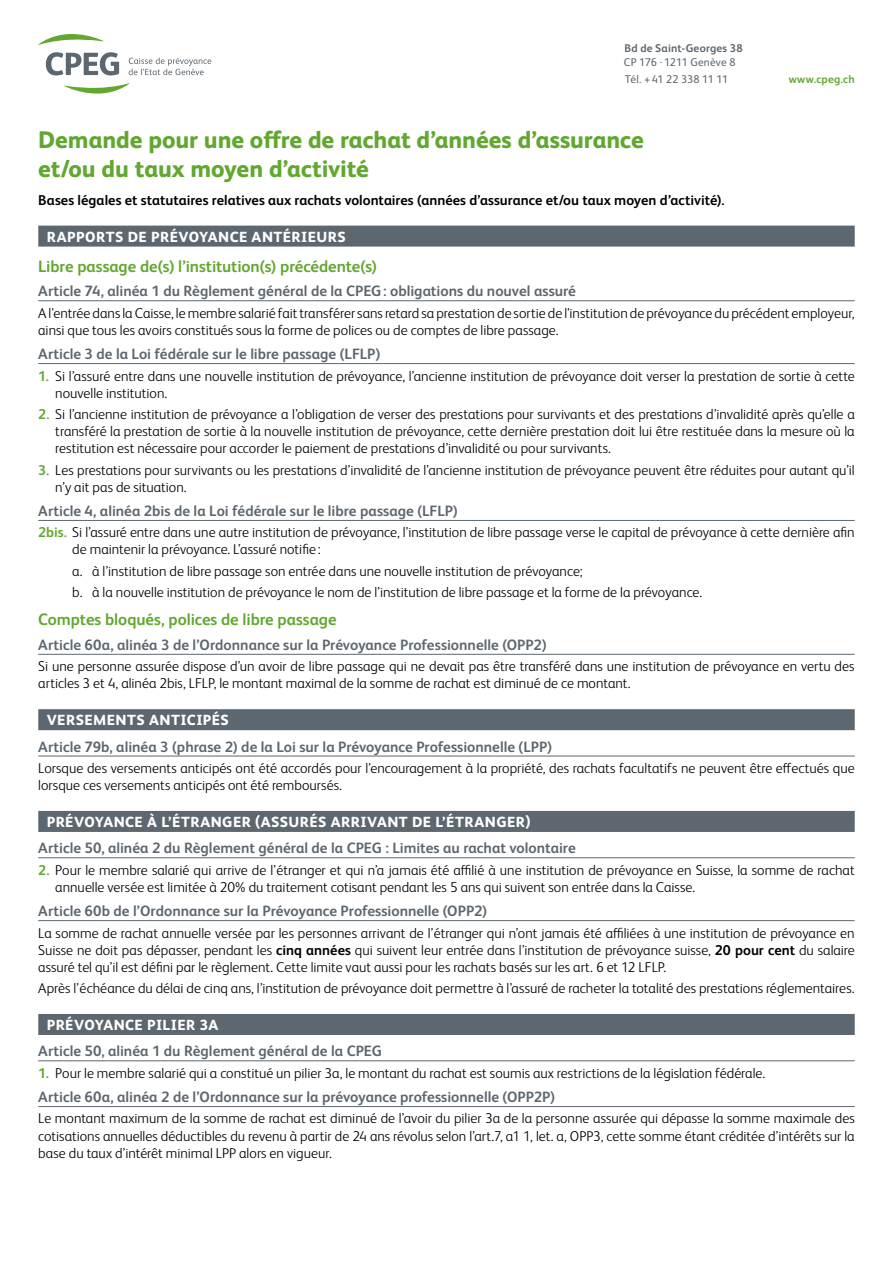
<style>
.page{position:relative;width:893px;height:1263px;background:#fff}
.page>*{position:absolute;margin:0;border:0;box-sizing:border-box;transform-origin:0 0}
.t1{font:800 24px/28.5px "FS Albert Pro";letter-spacing:-.005em;color:#62a730}
.t2{font:700 16.5px "FS Albert Pro";letter-spacing:-.005em;color:#62a730}
.t3{font:700 15px "FS Albert Pro";color:#5d6770}
.t4{font:800 14.7px "FS Albert Pro";letter-spacing:.03em;color:#fff}
.t5{font:300 14.25px/17.1px "FS Albert Pro";color:#000}
.t6{font:700 14.25px "FS Albert Pro";color:#000}
.t7{font:700 11.25px/13.5px "FS Albert Pro";letter-spacing:.015em;color:#5d6770}
.t8{font:11.25px "FS Albert Pro";letter-spacing:-.025em;color:#5d6770}
.t9{font:700 11.25px "FS Albert Pro";letter-spacing:.02em;color:#62a730}
.s1{font-weight:400}
.s2{font-weight:800}
.s3{font-weight:700;color:#62a730}
.s4{font-weight:700}
</style>
<div class="page">
<svg style="left:38px;top:34px;width:66px;height:11px"></svg>
<svg style="left:64px;top:83px;width:66px;height:11px"></svg>
<svg style="left:46px;top:52px;width:73px;height:23px"></svg>
<svg style="left:129px;top:57px;width:82px;height:18px"></svg>
<div style="left:38px;top:226px;width:817px;height:21px;background:#5d6770"></div>
<hr style="left:38px;top:300px;width:817px;height:1px;background:#5d6770">
<hr style="left:38px;top:363px;width:817px;height:1px;background:#5d6770">
<hr style="left:38px;top:520px;width:817px;height:1px;background:#5d6770">
<hr style="left:38px;top:654px;width:817px;height:1px;background:#5d6770">
<div style="left:38px;top:709px;width:817px;height:21px;background:#5d6770"></div>
<hr style="left:38px;top:756px;width:817px;height:1px;background:#5d6770">
<div style="left:38px;top:811px;width:817px;height:21px;background:#5d6770"></div>
<hr style="left:38px;top:857px;width:817px;height:1px;background:#5d6770">
<hr style="left:38px;top:920px;width:817px;height:1px;background:#5d6770">
<div style="left:38px;top:1014px;width:817px;height:21px;background:#5d6770"></div>
<hr style="left:38px;top:1060px;width:817px;height:1px;background:#5d6770">
<hr style="left:38px;top:1106px;width:817px;height:1px;background:#5d6770">
<p class="t7" style="left:624px;top:41px;width:120px">Bd de Saint-Georges 38<br><span class="s1">CP 176</span> <span class="s2">.</span> <span class="s1">1211 Genève 8</span></p>
<p class="t8" style="left:625px;top:71px;width:105px">Tél. +41 22 338 11 11</p>
<p class="t9" style="left:789px;top:72px;width:68px">www.cpeg.ch</p>
<h1 class="t1" style="left:38px;top:124px;width:607px">Demande pour une offre de rachat d’années d’assurance et/ou du taux moyen d’activité</h1>
<p class="t6" style="left:38px;top:190px;width:688px">Bases légales et statutaires relatives aux rachats volontaires (années d’assurance et/ou taux moyen d’activité).</p>
<p class="t4" style="left:47px;top:225px;width:301px">RAPPORTS DE PRÉVOYANCE ANTÉRIEURS</p>
<p class="t2" style="left:38px;top:255px;width:340px">Libre passage de(s) l’institution(s) précédente(s)</p>
<p class="t3" style="left:38px;top:281px;width:539px">Article 74, alinéa 1 du Règlement général de la CPEG: obligations du nouvel assuré</p>
<p class="t5" style="left:38px;top:303px;width:818px">A l'entrée dans la Caisse, le membre salarié fait transférer sans retard sa prestation de sortie de l'institution de prévoyance du précédent employeur, ainsi que tous les avoirs constitués sous la forme de polices ou de comptes de libre passage.</p>
<p class="t3" style="left:38px;top:343px;width:343px">Article 3 de la Loi fédérale sur le libre passage (LFLP)</p>
<p class="t5" style="left:55px;top:366px;width:801px;text-indent:-17px"><span class="s3">1.</span> Si l’assuré entre dans une nouvelle institution de prévoyance, l’ancienne institution de prévoyance doit verser la prestation de sortie à cette nouvelle institution.</p>
<p class="t5" style="left:55px;top:405px;width:801px;text-align:justify;text-indent:-17px"><span class="s3">2.</span> Si l’ancienne institution de prévoyance a l’obligation de verser des prestations pour survivants et des prestations d’invalidité après qu’elle a transféré la prestation de sortie à la nouvelle institution de prévoyance, cette dernière prestation doit lui être restituée dans la mesure où la restitution est nécessaire pour accorder le paiement de prestations d’invalidité ou pour survivants.</p>
<p class="t5" style="left:55px;top:460px;width:801px;text-indent:-17px"><span class="s3">3.</span> Les prestations pour survivants ou les prestations d’invalidité de l’ancienne institution de prévoyance peuvent être réduites pour autant qu’il n’y ait pas de situation.</p>
<p class="t3" style="left:38px;top:500px;width:421px">Article 4, alinéa 2bis de la Loi fédérale sur le libre passage (LFLP)</p>
<p class="t5" style="left:72px;top:523px;width:784px;text-indent:-34px"><span class="s3">2bis.</span> Si l’assuré entre dans une autre institution de prévoyance, l’institution de libre passage verse le capital de prévoyance à cette dernière afin de maintenir la prévoyance. L’assuré notifie:</p>
<p class="t5" style="left:72px;top:559px;width:631px;line-height:21.3px">a. à l’institution de libre passage son entrée dans une nouvelle institution de prévoyance;<br>b. à la nouvelle institution de prévoyance le nom de l’institution de libre passage et la forme de la prévoyance.</p>
<p class="t2" style="left:38px;top:608px;width:300px">Comptes bloqués, polices de libre passage</p>
<p class="t3" style="left:38px;top:634px;width:510px">Article 60a, alinéa 3 de l’Ordonnance sur la Prévoyance Professionnelle (OPP2)</p>
<p class="t5" style="left:38px;top:657px;width:818px">Si une personne assurée dispose d’un avoir de libre passage qui ne devait pas être transféré dans une institution de prévoyance en vertu des articles 3 et 4, alinéa 2bis, LFLP, le montant maximal de la somme de rachat est diminué de ce montant.</p>
<p class="t4" style="left:47px;top:708px;width:184px">VERSEMENTS ANTICIPÉS</p>
<p class="t3" style="left:38px;top:736px;width:515px">Article 79b, alinéa 3 (phrase 2) de la Loi sur la Prévoyance Professionnelle (LPP)</p>
<p class="t5" style="left:38px;top:759px;width:818px">Lorsque des versements anticipés ont été accordés pour l’encouragement à la propriété, des rachats facultatifs ne peuvent être effectués que lorsque ces versements anticipés ont été remboursés.</p>
<p class="t4" style="left:47px;top:810px;width:485px">PRÉVOYANCE À L’ÉTRANGER (ASSURÉS ARRIVANT DE L’ÉTRANGER)</p>
<p class="t3" style="left:38px;top:838px;width:539px">Article 50, alinéa 2 du Règlement général de la CPEG : Limites au rachat volontaire</p>
<p class="t5" style="left:55px;top:860px;width:801px;text-indent:-17px"><span class="s3">2.</span> Pour le membre salarié qui arrive de l’étranger et qui n’a jamais été affilié à une institution de prévoyance en Suisse, la somme de rachat annuelle versée est limitée à 20% du traitement cotisant pendant les 5 ans qui suivent son entrée dans la Caisse.</p>
<p class="t3" style="left:38px;top:900px;width:450px">Article 60b de l’Ordonnance sur la Prévoyance Professionnelle (OPP2)</p>
<p class="t5" style="left:38px;top:923px;width:818px;text-align:justify">La somme de rachat annuelle versée par les personnes arrivant de l’étranger qui n’ont jamais été affiliées à une institution de prévoyance en Suisse ne doit pas dépasser, pendant les <span class="s4">cinq années</span> qui suivent leur entrée dans l’institution de prévoyance suisse, <span class="s4">20 pour cent</span> du salaire assuré tel qu’il est défini par le règlement. Cette limite vaut aussi pour les rachats basés sur les art. 6 et 12 LFLP.</p>
<p class="t5" style="left:38px;top:979px;width:818px">Après l’échéance du délai de cinq ans, l’institution de prévoyance doit permettre à l’assuré de racheter la totalité des prestations réglementaires.</p>
<p class="t4" style="left:47px;top:1013px;width:173px">PRÉVOYANCE PILIER 3A</p>
<p class="t3" style="left:38px;top:1041px;width:345px">Article 50, alinéa 1 du Règlement général de la CPEG</p>
<p class="t5" style="left:38px;top:1063px;width:728px"><span class="s3">1.</span> Pour le membre salarié qui a constitué un pilier 3a, le montant du rachat est soumis aux restrictions de la législation fédérale.</p>
<p class="t3" style="left:38px;top:1086px;width:518px">Article 60a, alinéa 2 de l’Ordonnance sur la prévoyance professionnelle (OPP2P)</p>
<p class="t5" style="left:38px;top:1109px;width:818px;text-align:justify">Le montant maximum de la somme de rachat est diminué de l’avoir du pilier 3a de la personne assurée qui dépasse la somme maximale des cotisations annuelles déductibles du revenu à partir de 24 ans révolus selon l’art.7, a1 1, let. a, OPP3, cette somme étant créditée d’intérêts sur la base du taux d’intérêt minimal LPP alors en vigueur.</p>
</div>
